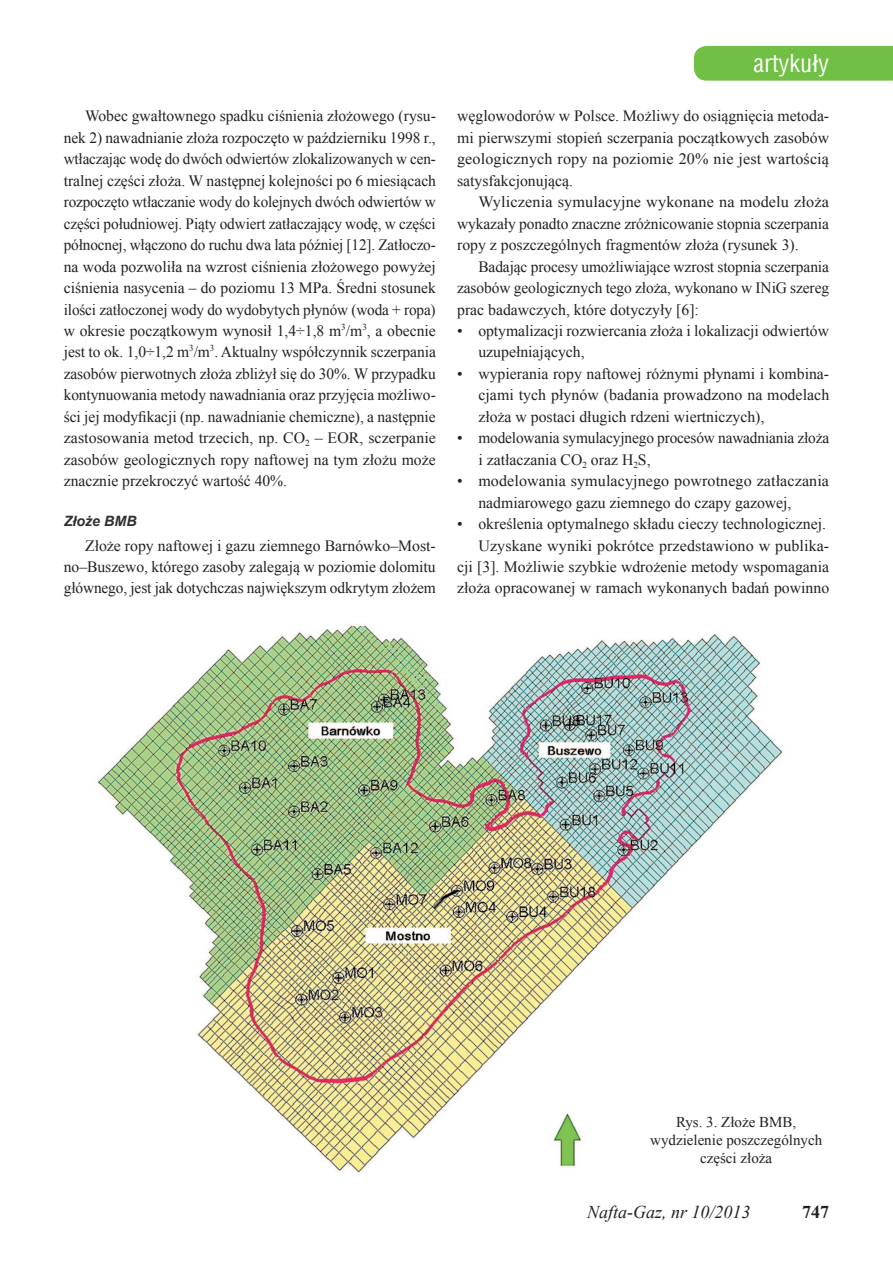
<style>
.page{position:relative;width:893px;height:1263px;background:#fff}
.page>*{position:absolute;margin:0;border:0;box-sizing:border-box;transform-origin:0 0}
.t1{font:24px "Switzerland Condensed";color:#fff}
.t2{font:italic 18px "Times New Roman";color:#231f20}
.t3{font:700 18px "Times New Roman";color:#231f20}
.t4{font:15.75px/21.5px "Times New Roman";color:#231f20;text-align:justify}
.t5{font:15px/18px "Times New Roman";color:#231f20;text-align:center}
.t6{font:italic 700 14.25px "Arial";color:#312f30}
</style>
<div class="page">
<div style="left:694px;top:46px;width:199px;height:35px;background:#71bf44"></div>
<img style="left:97px;top:625px;width:686px;height:548px">
<p class="t4" style="left:64px;top:105px;width:374px;text-indent:21px">Wobec gwałtownego spadku ciśnienia złożowego (rysu&shy;nek 2) nawadnianie złoża rozpoczęto w październiku 1998 r., wtłaczając wodę do dwóch odwiertów zlokalizowanych w cen&shy;tralnej części złoża. W następnej kolejności po 6 miesiącach rozpoczęto wtłaczanie wody do kolejnych dwóch odwiertów w części południowej. Piąty odwiert zatłaczający wodę, w części północnej, włączono do ruchu dwa lata później [12]. Zatłoczo&shy;na woda pozwoliła na wzrost ciśnienia złożowego powyżej ciśnienia nasycenia – do poziomu 13 MPa. Średni stosunek ilości zatłoczonej wody do wydobytych płynów (woda + ropa) w okresie początkowym wynosił 1,4÷1,8 m<sup>3</sup>/m<sup>3</sup>, a obecnie jest to ok. 1,0÷1,2 m<sup>3</sup>/m<sup>3</sup>. Aktualny współczynnik sczerpania zasobów pierwotnych złoża zbliżył się do 30%. W przypadku kontynuowania metody nawadniania oraz przyjęcia możliwo&shy;ści jej modyfikacji (np. nawadnianie chemiczne), a następnie zastosowania metod trzecich, np. CO<sub>2</sub> – EOR, sczerpanie zasobów geologicznych ropy naftowej na tym złożu może znacznie przekroczyć wartość 40%.</p>
<p class="t6" style="left:64px;top:512px;width:74px">Złoże BMB</p>
<p class="t4" style="left:64px;top:534px;width:374px;text-indent:21px">Złoże ropy naftowej i gazu ziemnego Barnówko–Most&shy;no–Buszewo, którego zasoby zalegają w poziomie dolomitu głównego, jest jak dotychczas największym odkrytym złożem</p>
<h1 class="t1" style="left:754px;top:48px;width:77px">artykuły</h1>
<p class="t4" style="left:457px;top:105px;width:374px">węglowodorów w Polsce. Możliwy do osiągnięcia metoda&shy;mi pierwszymi stopień sczerpania początkowych zasobów geologicznych ropy na poziomie 20% nie jest wartością satysfakcjonującą.</p>
<p class="t4" style="left:457px;top:191px;width:373px;text-indent:21px">Wyliczenia symulacyjne wykonane na modelu złoża wykazały ponadto znaczne zróżnicowanie stopnia sczerpania ropy z poszczególnych fragmentów złoża (rysunek 3).</p>
<p class="t4" style="left:457px;top:255px;width:373px;text-indent:21px">Badając procesy umożliwiające wzrost stopnia sczerpania zasobów geologicznych tego złoża, wykonano w INiG szereg prac badawczych, które dotyczyły [6]:</p>
<p class="t4" style="left:478px;top:320px;width:352px;text-indent:-21px">• optymalizacji rozwiercania złoża i lokalizacji odwiertów uzupełniających,</p>
<p class="t4" style="left:478px;top:363px;width:352px;text-indent:-21px">• wypierania ropy naftowej różnymi płynami i kombina&shy;cjami tych płynów (badania prowadzono na modelach złoża w postaci długich rdzeni wiertniczych),</p>
<p class="t4" style="left:478px;top:427px;width:352px;text-indent:-21px">• modelowania symulacyjnego procesów nawadniania złoża i zatłaczania CO<sub>2</sub> oraz H<sub>2</sub>S,</p>
<p class="t4" style="left:478px;top:470px;width:352px;text-indent:-21px">• modelowania symulacyjnego powrotnego zatłaczania nadmiarowego gazu ziemnego do czapy gazowej,</p>
<p class="t4" style="left:457px;top:513px;width:374px;text-align:right">• określenia optymalnego składu cieczy technologicznej.<br>Uzyskane wyniki pokrótce przedstawiono w publika-<br>cji [3]. Możliwie szybkie wdrożenie metody wspomagania złoża opracowanej w ramach wykonanych badań powinno</p>
<p class="t5" style="left:650px;top:1113px;width:174px">Rys. 3. Złoże BMB, wydzielenie poszczególnych części złoża</p>
<p class="t2" style="left:587px;top:1200px;width:165px">Nafta-Gaz, nr 10/2013</p>
<p class="t3" style="left:802px;top:1199px;width:28px">747</p>
</div>
